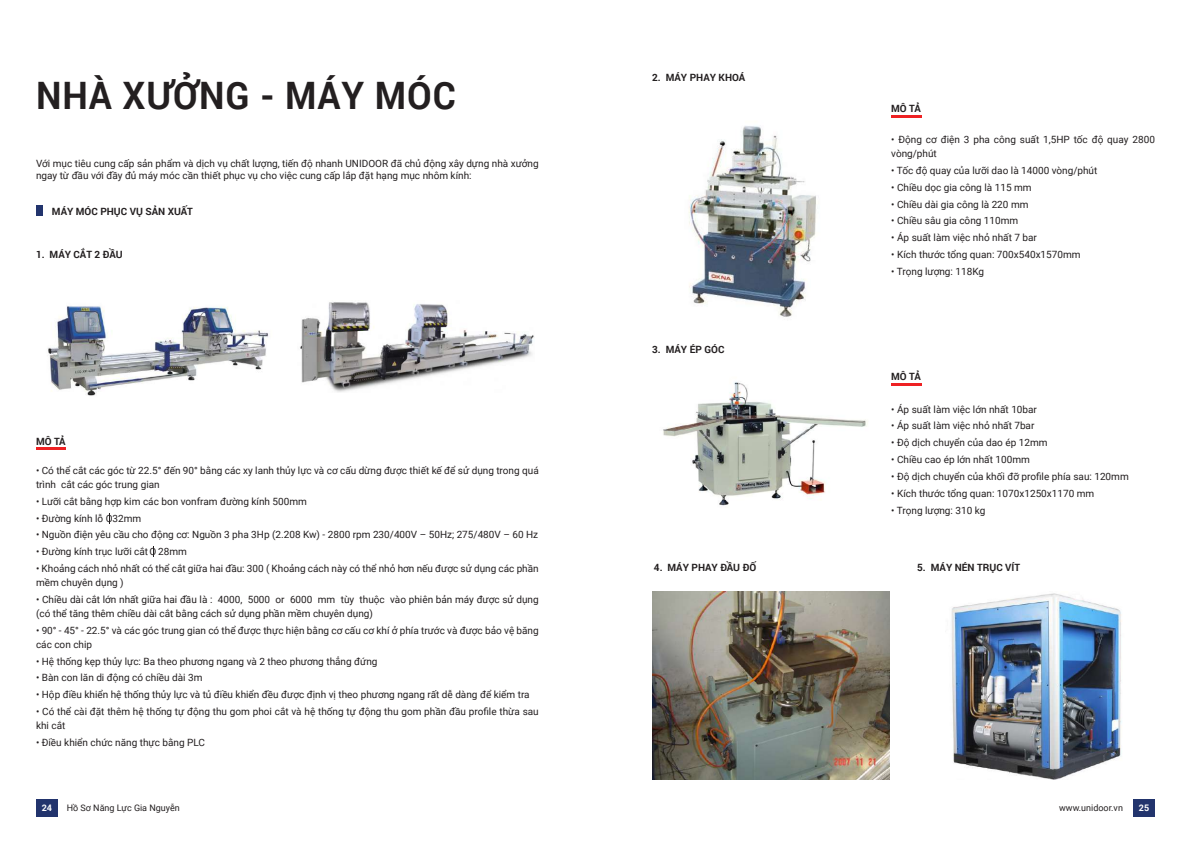
<style>
.page{position:relative;width:1191px;height:842px;background:#fff}
.page>*{position:absolute;margin:0;border:0;box-sizing:border-box;transform-origin:0 0}
.t1{font:700 37.8px "Roboto";letter-spacing:.025em;color:#231f20;scale:.95 1}
.t2{font:10px/14px "Roboto";color:#231f20}
.t3{font:700 10px "Roboto";color:#231f20}
.t4{font:9px "Roboto";color:#231f20}
.t5{font:700 9px "Roboto";color:#fff}
</style>
<div class="page">
<div style="left:36px;top:205px;width:6px;height:10px;background:#22346d"></div>
<img style="left:48px;top:306px;width:221px;height:90px">
<img style="left:300px;top:302px;width:234px;height:90px">
<hr style="left:36px;top:448px;width:30px;height:2px;background:#ee2123">
<hr style="left:891px;top:384px;width:30px;height:2px;background:#ee2123">
<hr style="left:891px;top:115px;width:30px;height:2px;background:#ee2123">
<img style="left:688px;top:126px;width:128px;height:191px">
<img style="left:663px;top:382px;width:204px;height:124px">
<img style="left:652px;top:591px;width:238px;height:189px">
<img style="left:951px;top:593px;width:171px;height:187px">
<div style="left:1133px;top:799px;width:22px;height:17px;background:#22346d"></div>
<div style="left:36px;top:799px;width:22px;height:17px;background:#22346d"></div>
<h1 class="t1" style="left:36px;top:68px;width:443px">NHÀ XƯỞNG - MÁY MÓC</h1>
<p class="t2" style="left:36px;top:157px;width:504px;line-height:12px">Với mục tiêu cung cấp sản phẩm và dịch vụ chất lượng, tiến độ nhanh UNIDOOR đã chủ động xây dựng nhà xưởng ngay từ đầu với đầy đủ máy móc cần thiết phục vụ cho việc cung cấp lắp đặt hạng mục nhôm kính:</p>
<p class="t3" style="left:52px;top:204px;width:142px">MÁY MÓC PHỤC VỤ SẢN XUẤT</p>
<p class="t3" style="left:36px;top:247px;width:88px">1. MÁY CẮT 2 ĐẦU</p>
<p class="t3" style="left:36px;top:434px;width:31px">MÔ TẢ</p>
<p class="t2" style="left:36px;top:463px;width:504px">• Có thể cắt các góc từ 22.5° đến 90° bằng các xy lanh thủy lực và cơ cấu dừng được thiết kế để sử dụng trong quá trình cắt các góc trung gian</p>
<p class="t2" style="left:36px;top:494px;width:272px">• Lưỡi cắt bằng hợp kim các bon vonfram đường kính 500mm</p>
<p class="t2" style="left:36px;top:511px;width:107px">• Đường kính lỗ O32mm</p>
<p class="t2" style="left:36px;top:527px;width:504px">• Nguồn điện yêu cầu cho động cơ: Nguồn 3 pha 3Hp (2.208 Kw) - 2800 rpm 230/400V – 50Hz; 275/480V – 60 Hz</p>
<p class="t2" style="left:36px;top:544px;width:152px">• Đường kính trục lưỡi cắt 28mm</p>
<p class="t2" style="left:36px;top:561px;width:504px">• Khoảng cách nhỏ nhất có thể cắt giữa hai đầu: 300 ( Khoảng cách này có thể nhỏ hơn nếu được sử dụng các phần mềm chuyên dụng )</p>
<p class="t2" style="left:36px;top:592px;width:504px">• Chiều dài cắt lớn nhất giữa hai đầu là : 4000, 5000 or 6000 mm tùy thuộc vào phiên bản máy được sử dụng (có thể tăng thêm chiều dài cắt bằng cách sử dụng phần mềm chuyên dụng)</p>
<p class="t2" style="left:36px;top:623px;width:504px">• 90° - 45° - 22.5° và các góc trung gian có thể được thực hiện bằng cơ cấu cơ khí ở phía trước và được bảo vệ băng các con chip</p>
<p class="t2" style="left:36px;top:654px;width:343px">• Hệ thống kẹp thủy lực: Ba theo phương ngang và 2 theo phương thẳng đứng</p>
<p class="t2" style="left:36px;top:670px;width:168px">• Bàn con lăn di động có chiều dài 3m</p>
<p class="t2" style="left:36px;top:687px;width:495px">• Hộp điều khiển hệ thống thủy lực và tủ điều khiển đều được định vị theo phương ngang rất dễ dàng để kiểm tra</p>
<p class="t2" style="left:36px;top:704px;width:504px">• Có thể cài đặt thêm hệ thống tự động thu gom phoi cắt và hệ thống tự động thu gom phần đầu profile thừa sau khi cắt</p>
<p class="t2" style="left:36px;top:735px;width:170px">• Điều khiển chức năng thực bằng PLC</p>
<p class="t2" style="left:149px;top:544px;width:8px">O</p>
<p class="t3" style="left:652px;top:71px;width:95px">2. MÁY PHAY KHOÁ</p>
<p class="t3" style="left:652px;top:342px;width:74px">3. MÁY ÉP GÓC</p>
<p class="t3" style="left:891px;top:101px;width:31px">MÔ TẢ</p>
<p class="t2" style="left:891px;top:132px;width:265px">• Động cơ điện 3 pha công suất 1,5HP tốc độ quay 2800 vòng/phút</p>
<p class="t2" style="left:891px;top:163px;width:208px">• Tốc độ quay của lưỡi dao là 14000 vòng/phút</p>
<p class="t2" style="left:891px;top:180px;width:142px">• Chiều dọc gia công là 115 mm</p>
<p class="t2" style="left:891px;top:197px;width:139px">• Chiều dài gia công là 220 mm</p>
<p class="t2" style="left:891px;top:213px;width:129px">• Chiều sâu gia công 110mm</p>
<p class="t2" style="left:891px;top:230px;width:147px">• Áp suất làm việc nhỏ nhất 7 bar</p>
<p class="t2" style="left:891px;top:247px;width:191px">• Kích thước tổng quan: 700x540x1570mm</p>
<p class="t2" style="left:891px;top:264px;width:94px">• Trọng lượng: 118Kg</p>
<p class="t3" style="left:891px;top:370px;width:31px">MÔ TẢ</p>
<p class="t2" style="left:891px;top:402px;width:147px">• Áp suất làm việc lớn nhất 10bar</p>
<p class="t2" style="left:891px;top:418px;width:145px">• Áp suất làm việc nhỏ nhất 7bar</p>
<p class="t2" style="left:891px;top:435px;width:158px">• Độ dịch chuyển của dao ép 12mm</p>
<p class="t2" style="left:891px;top:452px;width:140px">• Chiều cao ép lớn nhất 100mm</p>
<p class="t2" style="left:891px;top:469px;width:239px">• Độ dịch chuyển của khối đỡ profile phía sau: 120mm</p>
<p class="t2" style="left:891px;top:486px;width:205px">• Kích thước tổng quan: 1070x1250x1170 mm</p>
<p class="t2" style="left:891px;top:503px;width:96px">• Trọng lượng: 310 kg</p>
<p class="t3" style="left:654px;top:560px;width:104px">4. MÁY PHAY ĐẦU ĐỐ</p>
<p class="t3" style="left:917px;top:560px;width:105px">5. MÁY NÉN TRỤC VÍT</p>
<p class="t4" style="left:67px;top:802px;width:115px">Hồ Sơ Năng Lực Gia Nguyễn</p>
<p class="t5" style="left:1138px;top:802px;width:12px">25</p>
<p class="t5" style="left:42px;top:802px;width:12px">24</p>
<p class="t4" style="left:1059px;top:802px;width:65px">www.unidoor.vn</p>
</div>
